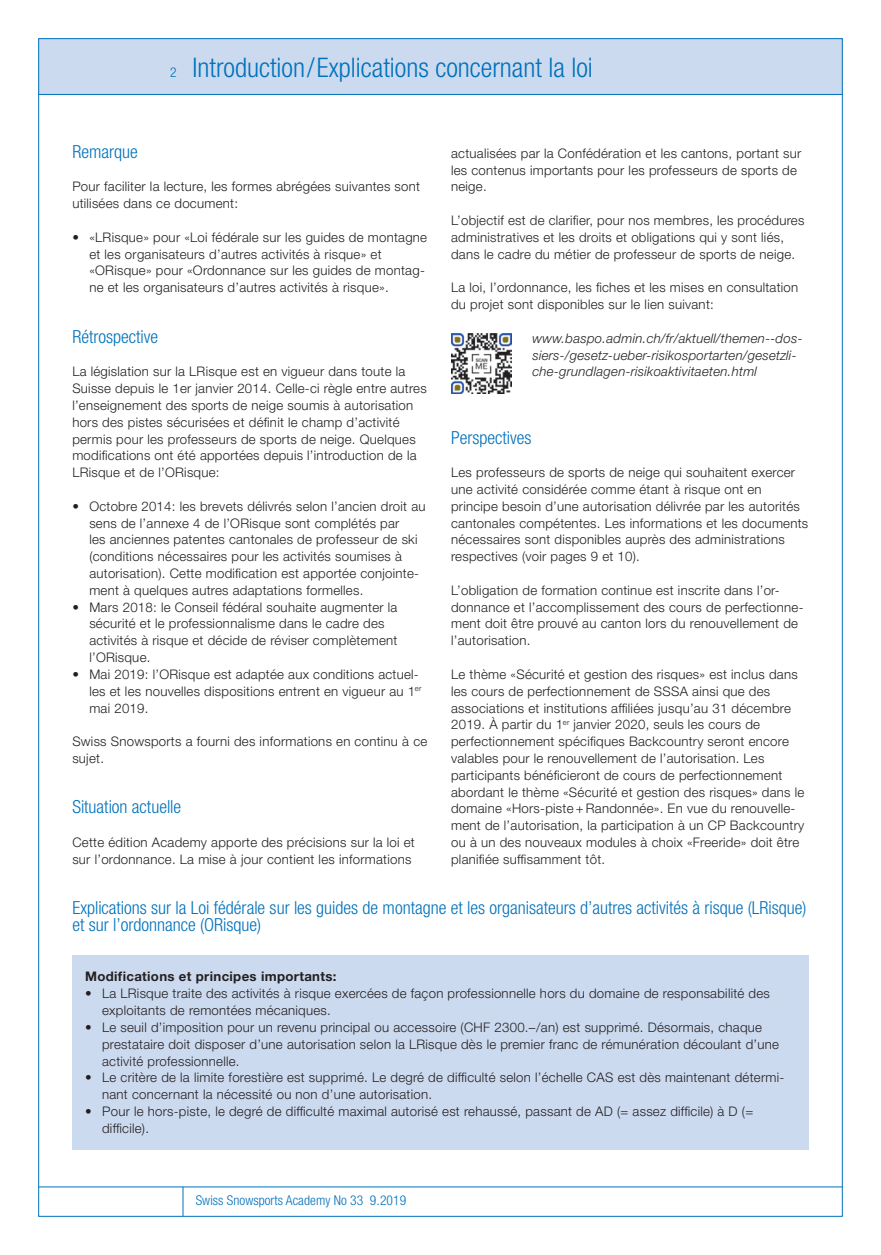
<style>
.page{position:relative;width:881px;height:1255px;background:#fff}
.page>*{position:absolute;margin:0;border:0;box-sizing:border-box;transform-origin:0 0}
._06_Rubrik{font:300 condensed 27px "Helvetica Neue LT Std";color:#0072bc}
._02_blauer_Untertite{font:300 condensed 18px/16.8px "Helvetica Neue LT Std";color:#0072bc}
.t1{font:300 condensed 13.5px "Helvetica Neue LT Std";letter-spacing:.005em;color:#0072bc}
._03_Grundschrift{font:300 13.2px/16.8px "Helvetica Neue LT Std";letter-spacing:.02em;color:#231f20}
._03_Grundschrift-2{font:italic 300 13.2px/16.8px "Helvetica Neue LT Std";letter-spacing:.02em;color:#231f20}
._03_Grundschrift-3{font:700 13.2px "Helvetica Neue LT Std";letter-spacing:.025em;color:#231f20}
</style>
<div class="page">
<div style="left:38px;top:38px;width:804px;height:57px;background:#ccdaef"></div>
<hr style="left:39px;top:94px;width:803px;height:1px;background:#0072bc">
<hr style="left:39px;top:1186px;width:802px;height:1px;background:#0072bc">
<hr style="left:182px;top:1186px;width:1px;height:30px;background:#0072bc">
<div style="left:72px;top:955px;width:736px;height:194px;background:#ccdaef"></div>
<img style="left:451px;top:333px;width:60px;height:60px">
<p class="t1" style="left:170px;top:64px;width:8px">2</p>
<p class="_06_Rubrik" style="left:192px;top:52px;width:401px">Introduction/Explications concernant la loi</p>
<p class="_02_blauer_Untertite" style="left:72px;top:143px;width:67px">Remarque</p>
<p class="_03_Grundschrift" style="left:72px;top:178px;width:349px">Pour faciliter la lecture, les formes abrégées suivantes sont utilisées dans ce document:</p>
<p class="_03_Grundschrift" style="left:89px;top:228px;width:339px;text-indent:-17px">• «LRisque» pour «Loi fédérale sur les guides de montagne et les organisateurs d’autres activités à risque» et «ORisque» pour «Ordonnance sur les guides de montag&shy;ne et les organisateurs d’autres activités à risque».</p>
<p class="_02_blauer_Untertite" style="left:72px;top:328px;width:87px">Rétrospective</p>
<p class="_03_Grundschrift" style="left:72px;top:363px;width:356px">La législation sur la LRisque est en vigueur dans toute la Suisse depuis le 1er janvier 2014. Celle-ci règle entre autres l’enseignement des sports de neige soumis à autorisation hors des pistes sécurisées et définit le champ d’activité permis pour les professeurs de sports de neige. Quelques modifications ont été apportées depuis l’introduction de la LRisque et de l’ORisque:</p>
<p class="_03_Grundschrift" style="left:89px;top:497px;width:337px;text-indent:-17px">• Octobre 2014: les brevets délivrés selon l’ancien droit au sens de l’annexe 4 de l’ORisque sont complétés par<br>les anciennes patentes cantonales de professeur de ski (conditions nécessaires pour les activités soumises à autorisation). Cette modification est apportée conjointe&shy;ment à quelques autres adaptations formelles.</p>
<p class="_03_Grundschrift" style="left:89px;top:598px;width:309px;text-indent:-17px">• Mars 2018: le Conseil fédéral souhaite augmenter la sécurité et le professionnalisme dans le cadre des activités à risque et décide de réviser complètement l’ORisque.</p>
<p class="_03_Grundschrift" style="left:89px;top:665px;width:333px;text-indent:-17px">• Mai 2019: l’ORisque est adaptée aux conditions actuel&shy;les et les nouvelles dispositions entrent en vigueur au 1<sup>er </sup>mai 2019.</p>
<p class="_03_Grundschrift" style="left:72px;top:732px;width:356px">Swiss Snowsports a fourni des informations en continu à ce sujet.</p>
<p class="_02_blauer_Untertite" style="left:72px;top:798px;width:110px">Situation actuelle</p>
<p class="_03_Grundschrift" style="left:72px;top:833px;width:344px">Cette édition Academy apporte des précisions sur la loi et sur l’ordonnance. La mise à jour contient les informations</p>
<p class="_03_Grundschrift" style="left:451px;top:144px;width:351px">actualisées par la Confédération et les cantons, portant sur les contenus importants pour les professeurs de sports de neige.</p>
<p class="_03_Grundschrift" style="left:451px;top:212px;width:354px">L’objectif est de clarifier, pour nos membres, les procédures administratives et les droits et obligations qui y sont liés, dans le cadre du métier de professeur de sports de neige.</p>
<p class="_03_Grundschrift" style="left:451px;top:279px;width:348px">La loi, l’ordonnance, les fiches et les mises en consultation du projet sont disponibles sur le lien suivant:</p>
<p class="_03_Grundschrift-2" style="left:532px;top:329px;width:271px">www.baspo.admin.ch/fr/aktuell/themen--dos&shy;siers-/gesetz-ueber-risikosportarten/gesetzli&shy;che-grundlagen-risikoaktivitaeten.html</p>
<p class="_02_blauer_Untertite" style="left:451px;top:428px;width:82px">Perspectives</p>
<p class="_03_Grundschrift" style="left:451px;top:464px;width:358px">Les professeurs de sports de neige qui souhaitent exercer une activité considérée comme étant à risque ont en principe besoin d’une autorisation délivrée par les autorités cantonales compétentes. Les informations et les documents nécessaires sont disponibles auprès des administrations respectives (voir pages 9 et 10).</p>
<p class="_03_Grundschrift" style="left:451px;top:581px;width:354px">L’obligation de formation continue est inscrite dans l’or&shy;donnance et l’accomplissement des cours de perfectionne&shy;ment doit être prouvé au canton lors du renouvellement de l’autorisation.</p>
<p class="_03_Grundschrift" style="left:451px;top:665px;width:354px">Le thème «Sécurité et gestion des risques» est inclus dans les cours de perfectionnement de SSSA ainsi que des associations et institutions affiliées jusqu’au 31 décembre 2019. À partir du 1<sup>er</sup> janvier 2020, seuls les cours de perfectionnement spécifiques Backcountry seront encore valables pour le renouvellement de l’autorisation. Les participants bénéficieront de cours de perfectionnement abordant le thème «Sécurité et gestion des risques» dans le domaine «Hors-piste +Randonnée». En vue du renouvelle&shy;ment de l’autorisation, la participation à un CP Backcountry ou à un des nouveaux modules à choix «Freeride» doit être planifiée suffisamment tôt.</p>
<p class="_02_blauer_Untertite" style="left:72px;top:899px;width:735px">Explications sur la Loi fédérale sur les guides de montagne et les organisateurs d’autres activités à risque (LRisque) et sur l’ordonnance (ORisque)</p>
<p class="_03_Grundschrift-3" style="left:85px;top:968px;width:253px">Modifications et principes importants:</p>
<p class="_03_Grundschrift" style="left:102px;top:984px;width:669px;text-indent:-17px">• La LRisque traite des activités à risque exercées de façon professionnelle hors du domaine de responsabilité des exploitants de remontées mécaniques.</p>
<p class="_03_Grundschrift" style="left:102px;top:1018px;width:678px;text-indent:-17px">• Le seuil d’imposition pour un revenu principal ou accessoire (CHF 2300.–/an) est supprimé. Désormais, chaque prestataire doit disposer d’une autorisation selon la LRisque dès le premier franc de rémunération découlant d’une activité professionnelle.</p>
<p class="_03_Grundschrift" style="left:102px;top:1068px;width:683px;text-indent:-17px">• Le critère de la limite forestière est supprimé. Le degré de difficulté selon l’échelle CAS est dès maintenant détermi&shy;nant concernant la nécessité ou non d’une autorisation.</p>
<p class="_03_Grundschrift" style="left:102px;top:1102px;width:652px;text-indent:-17px">• Pour le hors-piste, le degré de difficulté maximal autorisé est rehaussé, passant de AD (= assez difficile) à D (= difficile).</p>
<p class="t1" style="left:196px;top:1192px;width:212px">Swiss Snowsports Academy No 33 9.2019</p>
</div>
